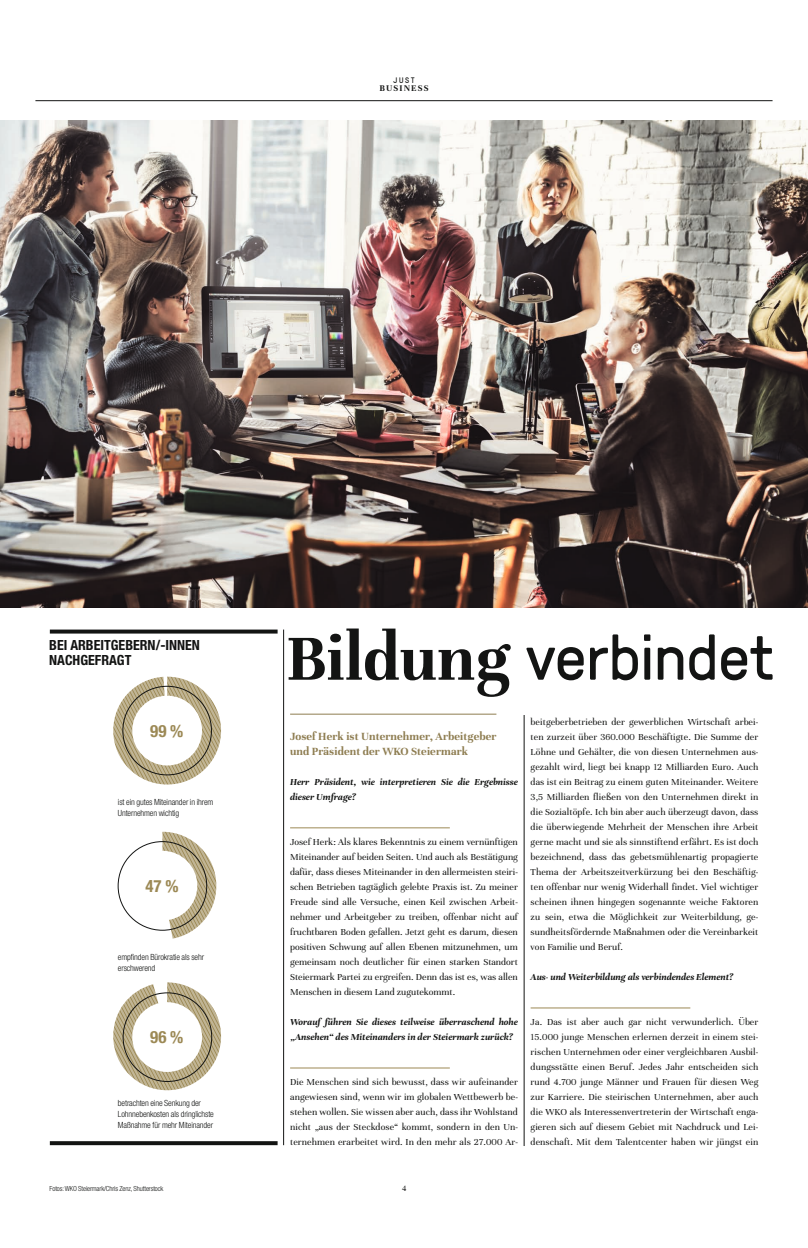
<style>
.page{position:relative;width:808px;height:1248px;background:#fff}
.page>*{position:absolute;margin:0;border:0;box-sizing:border-box;transform-origin:0 0}
.t1{font:64px "GT Pressura Trial";letter-spacing:-.005em;color:#131413}
.t2{font:700 condensed 16.9px "Helvetica Neue LT Std";color:#9c8955}
.t3{font:700 condensed 14px/15px "Helvetica Neue LT Std";color:#131413}
.t4{font:700 12px/15px "Unna";letter-spacing:.01em;color:#8e7d51}
.t5{font:10px/15px "Unna";letter-spacing:.01em;color:#131413;text-align:justify}
.t6{font:italic 700 10px/15px "Unna";color:#131413}
.t7{font:700 9.5px "Unna";letter-spacing:.12em;color:#131413}
.t8{font:9px "Unna";color:#131413}
.t9{font:300 condensed 8.5px/11px "Helvetica Neue LT Std";letter-spacing:-.015em;color:#131413}
.t10{font:8px "GT Pressura Trial";color:#131413}
.t11{font:300 condensed 7px "Helvetica Neue LT Std";letter-spacing:-.015em;color:#131413}
.s1{font-family:"Unna";font-weight:700;font-size:70px}
</style>
<div class="page">
<img style="left:0;top:120px;width:808px;height:488px">
<hr style="left:283px;top:629px;width:1px;height:515px;background:#131413">
<hr style="left:524px;top:715px;width:1px;height:430px;background:#131413">
<hr style="left:290px;top:713px;width:206px;height:1px;background:#8e7d51">
<hr style="left:290px;top:827px;width:160px;height:1px;background:#9c8955">
<hr style="left:290px;top:1067px;width:160px;height:1px;background:#9c8955">
<hr style="left:531px;top:1007px;width:159px;height:1px;background:#9c8955">
<svg style="left:50px;top:629px;width:228px;height:4px"></svg>
<svg style="left:50px;top:1141px;width:228px;height:3px"></svg>
<svg style="left:113px;top:676px;width:108px;height:108px"></svg>
<div style="left:132px;top:695px;width:70px;height:70px;background:#fff;border-radius:50%"></div>
<svg style="left:113px;top:982px;width:108px;height:108px"></svg>
<div style="left:132px;top:1002px;width:70px;height:69px;background:#fff;border-radius:50%"></div>
<svg style="left:162px;top:831px;width:54px;height:107px"></svg>
<div style="left:128px;top:850px;width:69px;height:70px;background:#fff;border-radius:50%"></div>
<hr style="left:35px;top:100px;width:737px;height:1px;background:#131413">
<p class="t10" style="left:393px;top:78px;width:23px">JUST</p>
<p class="t7" style="left:379px;top:82px;width:50px">BUSINESS</p>
<h3 class="t3" style="left:49px;top:637px;width:152px">BEI ARBEITGEBERN/-INNEN<br>NACHGEFRAGT</h3>
<h2 class="t2" style="left:150px;top:720px;width:35px">99 %</h2>
<p class="t9" style="left:118px;top:795px;width:97px">ist ein gutes Miteinander in ihrem<br>Unternehmen wichtig</p>
<h2 class="t2" style="left:146px;top:875px;width:35px">47 %</h2>
<p class="t9" style="left:118px;top:950px;width:88px">empfinden Bürokratie als sehr erschwerend</p>
<h2 class="t2" style="left:150px;top:1026px;width:35px">96 %</h2>
<p class="t9" style="left:118px;top:1097px;width:97px">betrachten eine Senkung der<br>Lohnnebenkosten als dringlichste<br>Maßnahme für mehr Miteinander</p>
<p class="t11" style="left:50px;top:1183px;width:115px">Fotos: WKO Steiermark/Chris Zenz, Shutterstock</p>
<h1 class="t1" style="left:286px;top:634px;width:489px"><span class="s1">Bildung</span> verbindet</h1>
<p class="t5" style="left:531px;top:714px;width:229px">beitgeberbetrieben der gewerblichen Wirtschaft arbei&shy;ten zurzeit über 360.000 Beschäftigte. Die Summe der Löhne und Gehälter, die von diesen Unternehmen aus&shy;gezahlt wird, liegt bei knapp 12 Milliarden Euro. Auch das ist ein Beitrag zu einem guten Miteinander. Weitere 3,5 Milliarden fließen von den Unternehmen direkt in die Sozialtöpfe. Ich bin aber auch überzeugt davon, dass die überwiegende Mehrheit der Menschen ihre Arbeit gerne macht und sie als sinnstiftend erfährt. Es ist doch bezeichnend, dass das gebetsmühlenartig propagierte Thema der Arbeitszeitverkürzung bei den Beschäftig&shy;ten offenbar nur wenig Widerhall findet. Viel wichtiger scheinen ihnen hingegen sogenannte weiche Faktoren zu sein, etwa die Möglichkeit zur Weiterbildung, ge&shy;sundheitsfördernde Maßnahmen oder die Vereinbarkeit von Familie und Beruf.</p>
<p class="t6" style="left:531px;top:969px;width:204px">Aus- und Weiterbildung als verbindendes Element?</p>
<p class="t5" style="left:531px;top:1014px;width:229px">Ja. Das ist aber auch gar nicht verwunderlich. Über 15.000 junge Menschen erlernen derzeit in einem stei&shy;rischen Unternehmen oder einer vergleichbaren Ausbil&shy;dungsstätte einen Beruf. Jedes Jahr entscheiden sich rund 4.700 junge Männer und Frauen für diesen Weg zur Karriere. Die steirischen Unternehmen, aber auch die WKO als Interessenvertreterin der Wirtschaft enga&shy;gieren sich auf diesem Gebiet mit Nachdruck und Lei&shy;denschaft. Mit dem Talentcenter haben wir jüngst ein</p>
<p class="t4" style="left:290px;top:728px;width:208px">Josef Herk ist Unternehmer, Arbeitgeber und Präsident der WKO Steiermark</p>
<p class="t6" style="left:290px;top:774px;width:229px">Herr Präsident, wie interpretieren Sie die Ergebnisse dieser Umfrage?</p>
<p class="t5" style="left:290px;top:834px;width:229px">Josef Herk: Als klares Bekenntnis zu einem vernünftigen Miteinander auf beiden Seiten. Und auch als Bestätigung dafür, dass dieses Miteinander in den allermeisten steiri&shy;schen Betrieben tagtäglich gelebte Praxis ist. Zu meiner Freude sind alle Versuche, einen Keil zwischen Arbeit&shy;nehmer und Arbeitgeber zu treiben, offenbar nicht auf fruchtbaren Boden gefallen. Jetzt geht es darum, diesen positiven Schwung auf allen Ebenen mitzunehmen, um gemeinsam noch deutlicher für einen starken Standort Steiermark Partei zu ergreifen. Denn das ist es, was allen Menschen in diesem Land zugutekommt.</p>
<p class="t6" style="left:290px;top:1014px;width:229px">Worauf führen Sie dieses teilweise überraschend hohe „Ansehen“ des Miteinanders in der Steiermark zurück?</p>
<p class="t5" style="left:290px;top:1074px;width:229px">Die Menschen sind sich bewusst, dass wir aufeinander angewiesen sind, wenn wir im globalen Wettbewerb be&shy;stehen wollen. Sie wissen aber auch, dass ihr Wohlstand nicht „aus der Steckdose“ kommt, sondern in den Un&shy;ternehmen erarbeitet wird. In den mehr als 27.000 Ar-</p>
<p class="t8" style="left:402px;top:1182px;width:6px">4</p>
</div>
